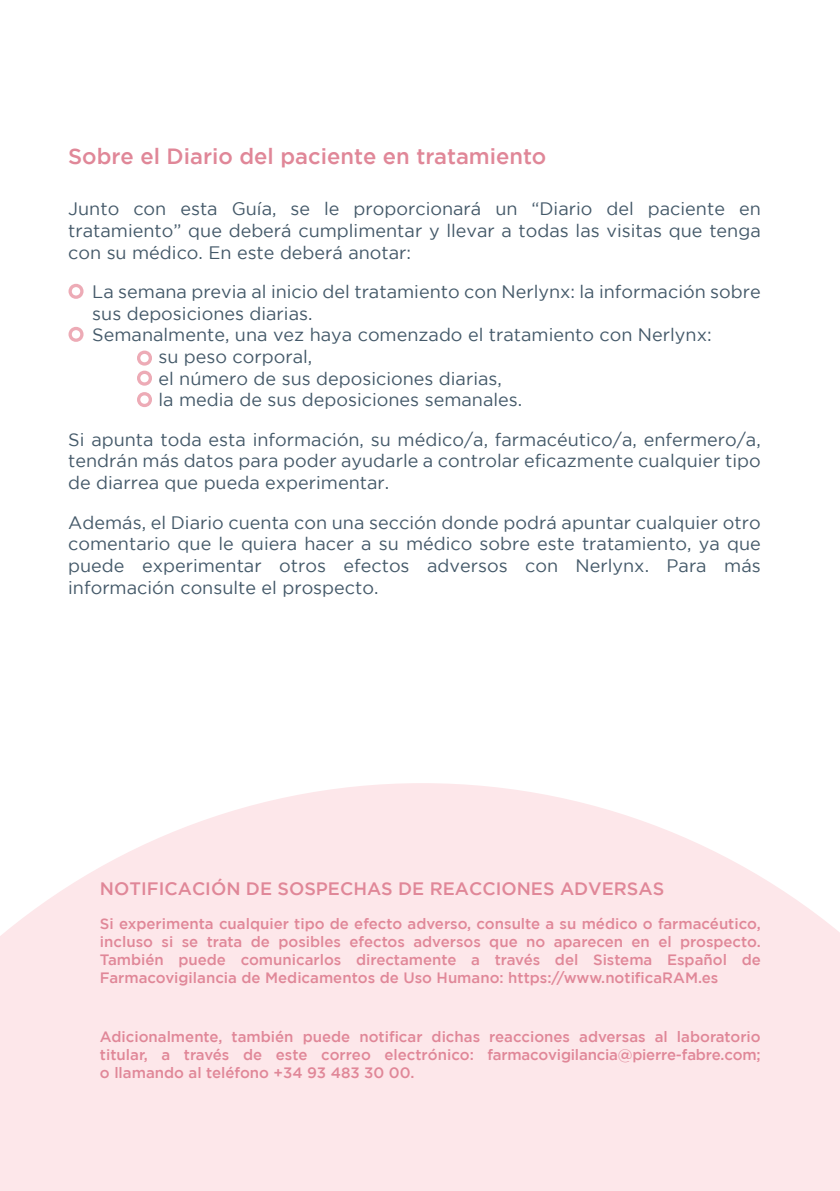
<style>
.page{position:relative;width:840px;height:1191px;background:#fff}
.page>*{position:absolute;margin:0;border:0;box-sizing:border-box;transform-origin:0 0}
.t1{font:500 22px "Gotham";color:#e08798}
.t2{font:18px/21.6px "Gotham";color:#445969;text-align:justify}
.t3{font:500 18px "Gotham";color:#e08798}
.t4{font:500 15px/18px "Gotham";color:#e08798;text-align:justify}
</style>
<div class="page">
<svg style="left:0;top:783px;width:839px;height:408px;background:#fde9ec"></svg>
<svg style="left:137px;top:350px;width:15px;height:57px"></svg>
<svg style="left:68px;top:283px;width:16px;height:16px"></svg>
<svg style="left:68px;top:326px;width:16px;height:16px"></svg>
<p class="t1" style="left:68px;top:143px;width:479px">Sobre el Diario del paciente en tratamiento</p>
<p class="t2" style="left:68px;top:198px;width:693px">Junto con esta Guía, se le proporcionará un “Diario del paciente en tratamiento” que deberá cumplimentar y llevar a todas las visitas que tenga con su médico. En este deberá anotar:</p>
<p class="t2" style="left:92px;top:281px;width:669px">La semana previa al inicio del tratamiento con Nerlynx: la información sobre</p>
<p class="t2" style="left:92px;top:302px;width:221px">sus deposiciones diarias.</p>
<p class="t2" style="left:92px;top:324px;width:620px">Semanalmente, una vez haya comenzado el tratamiento con Nerlynx:</p>
<p class="t2" style="left:158px;top:345px;width:155px">su peso corporal,</p>
<p class="t2" style="left:158px;top:367px;width:345px">el número de sus deposiciones diarias,</p>
<p class="t2" style="left:158px;top:389px;width:365px">la media de sus deposiciones semanales.</p>
<p class="t2" style="left:68px;top:428px;width:693px">Si apunta toda esta información, su médico/a, farmacéutico/a, enfermero/a, tendrán más datos para poder ayudarle a controlar eficazmente cualquier tipo de diarrea que pueda experimentar.</p>
<p class="t2" style="left:68px;top:511px;width:693px">Además, el Diario cuenta con una sección donde podrá apuntar cualquier otro comentario que le quiera hacer a su médico sobre este tratamiento, ya que puede experimentar otros efectos adversos con Nerlynx. Para más información consulte el prospecto.</p>
<p class="t3" style="left:100px;top:879px;width:565px">NOTIFICACIÓN DE SOSPECHAS DE REACCIONES ADVERSAS</p>
<p class="t4" style="left:100px;top:914px;width:662px">Si experimenta cualquier tipo de efecto adverso, consulte a su médico o farmacéutico, incluso si se trata de posibles efectos adversos que no aparecen en el prospecto.<br>También puede comunicarlos directamente a través del Sistema Español de Farmacovigilancia de Medicamentos de Uso Humano: https://www.notificaRAM.es</p>
<p class="t4" style="left:100px;top:1026px;width:662px">Adicionalmente, también puede notificar dichas reacciones adversas al laboratorio titular, a través de este correo electrónico: farmacovigilancia@pierre-fabre.com; o llamando al teléfono +34 93 483 30 00.</p>
</div>
